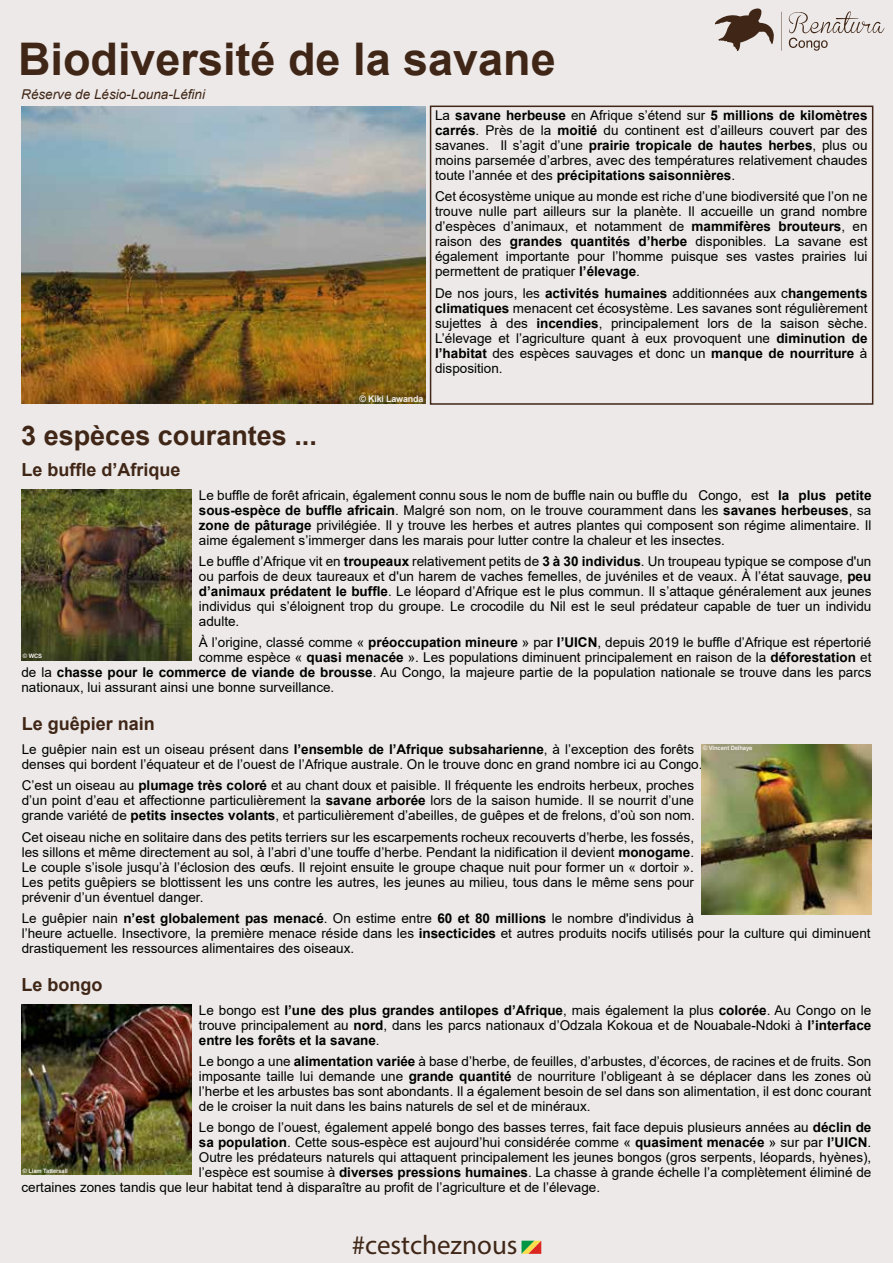
<style>
.page{position:relative;width:893px;height:1263px;background:#ece9e8}
.page>*{position:absolute;margin:0;border:0;box-sizing:border-box;transform-origin:0 0}
.t1{font:700 45px "Arial";color:#402616}
.t2{font:700 27px "Arial";color:#402616}
.t3{font:27px "Myriad Pro";color:#402616}
.t4{font:700 18px "Arial";color:#402616}
.t5{font:13.5px/15px "Arial";color:#000;text-align:justify}
.t6{font:italic 13.5px "Arial";color:#402616}
.t7{font:700 9px "Arial";letter-spacing:-.02em;color:#f2eeeb}
.t8{font:700 6px "Arial";letter-spacing:-.02em;color:#f2eeeb}
.s1{font-weight:700}
</style>
<div class="page">
<img style="left:21px;top:1005px;width:170px;height:170px">
<img style="left:21px;top:490px;width:170px;height:170px">
<img style="left:702px;top:745px;width:170px;height:170px">
<svg style="left:715px;top:9px;width:59px;height:42px"></svg>
<svg style="left:781px;top:12px;width:1px;height:39px"></svg>
<svg style="left:788px;top:11px;width:97px;height:40px"></svg>
<div style="left:430px;top:106px;width:443px;height:299px;border:2px solid #402616"></div>
<svg style="left:522px;top:1241px;width:19px;height:13px"></svg>
<img style="left:21px;top:106px;width:404px;height:298px">
<h1 class="t1" style="left:18px;top:27px;width:539px">Biodiversité de la savane</h1>
<p class="t6" style="left:21px;top:85px;width:185px">Réserve de Lésio-Louna-Léfini</p>
<h2 class="t2" style="left:21px;top:416px;width:297px">3 espèces courantes ...</h2>
<h3 class="t4" style="left:21px;top:457px;width:161px">Le buffle d’Afrique</h3>
<p class="t7" style="left:360px;top:392px;width:65px">© Kiki Lawanda</p>
<p class="t5" style="left:435px;top:108px;width:434px">La <span class="s1">savane herbeuse</span> en Afrique s’étend sur <span class="s1">5 millions de kilomètres carrés</span>. Près de la <span class="s1">moitié</span> du continent est d’ailleurs couvert par des savanes. Il s’agit d’une <span class="s1">prairie tropicale de hautes herbes</span>, plus ou moins parsemée d’arbres, avec des températures relativement chaudes toute l’année et des <span class="s1">précipitations saisonnières</span>.</p>
<p class="t5" style="left:435px;top:189px;width:434px">Cet écosystème unique au monde est riche d’une biodiversité que l’on ne trouve nulle part ailleurs sur la planète. Il accueille un grand nombre d’espèces d’animaux, et notamment de <span class="s1">mammifères brouteurs</span>, en raison des <span class="s1">grandes quantités d’herbe</span> disponibles. La savane est également importante pour l’homme puisque ses vastes prairies lui permettent de pratiquer <span class="s1">l’élevage</span>.</p>
<p class="t5" style="left:435px;top:285px;width:434px">De nos jours, les <span class="s1">activités humaines</span> additionnées aux c<span class="s1">hangements climatiques</span> menacent cet écosystème. Les savanes sont régulièrement sujettes à des <span class="s1">incendies</span>, principalement lors de la saison sèche.<br>L’élevage et l’agriculture quant à eux provoquent une <span class="s1">diminution de l’habitat</span> des espèces sauvages et donc un <span class="s1">manque de nourriture</span> à disposition.</p>
<p class="t5" style="left:199px;top:488px;width:674px">Le buffle de forêt africain, également connu sous le nom de buffle nain ou buffle du Congo, est <span class="s1">la plus petite sous-espèce de buffle africain</span>. Malgré son nom, on le trouve couramment dans les <span class="s1">savanes herbeuses</span>, sa <span class="s1">zone de pâturage</span> privilégiée. Il y trouve les herbes et autres plantes qui composent son régime alimentaire. Il aime également s’immerger dans les marais pour lutter contre la chaleur et les insectes.</p>
<p class="t5" style="left:199px;top:554px;width:674px">Le buffle d’Afrique vit en <span class="s1">troupeaux</span> relativement petits de <span class="s1">3 à 30 individus</span>. Un troupeau typique se compose d'un ou parfois de deux taureaux et d'un harem de vaches femelles, de juvéniles et de veaux. À l’état sauvage, <span class="s1">peu d’animaux prédatent le buffle</span>. Le léopard d’Afrique est le plus commun. Il s’attaque généralement aux jeunes individus qui s’éloignent trop du groupe. Le crocodile du Nil est le seul prédateur capable de tuer un individu adulte.</p>
<p class="t5" style="left:199px;top:635px;width:674px">À l’origine, classé comme « <span class="s1">préoccupation mineure</span> » par <span class="s1">l’UICN</span>, depuis 2019 le buffle d’Afrique est répertorié</p>
<p class="t5" style="left:199px;top:650px;width:674px">comme espèce « <span class="s1">quasi menacée</span> ». Les populations diminuent principalement en raison de la <span class="s1">déforestation</span> et</p>
<p class="t5" style="left:21px;top:665px;width:851px">de la <span class="s1">chasse pour le commerce de viande de brousse</span>. Au Congo, la majeure partie de la population nationale se trouve dans les parcs</p>
<p class="t5" style="left:21px;top:680px;width:314px">nationaux, lui assurant ainsi une bonne surveillance.</p>
<h3 class="t4" style="left:22px;top:711px;width:135px">Le guêpier nain</h3>
<p class="t5" style="left:22px;top:742px;width:682px">Le guêpier nain est un oiseau présent dans <span class="s1">l’ensemble de l’Afrique subsaharienne</span>, à l’exception des forêts denses qui bordent l’équateur et de l’ouest de l’Afrique australe. On le trouve donc en grand nombre ici au Congo.</p>
<p class="t5" style="left:22px;top:778px;width:675px">C’est un oiseau au <span class="s1">plumage très coloré</span> et au chant doux et paisible. Il fréquente les endroits herbeux, proches d’un point d’eau et affectionne particulièrement la <span class="s1">savane arborée</span> lors de la saison humide. Il se nourrit d’une grande variété de <span class="s1">petits insectes volants</span>, et particulièrement d’abeilles, de guêpes et de frelons, d’où son nom.</p>
<p class="t5" style="left:22px;top:829px;width:674px">Cet oiseau niche en solitaire dans des petits terriers sur les escarpements rocheux recouverts d’herbe, les fossés, les sillons et même directement au sol, à l’abri d’une touffe d’herbe. Pendant la nidification il devient <span class="s1">monogame</span>.<br>Le couple s’isole jusqu’à l’éclosion des œufs. Il rejoint ensuite le groupe chaque nuit pour former un « dortoir ».<br>Les petits guêpiers se blottissent les uns contre les autres, les jeunes au milieu, tous dans le même sens pour prévenir d’un éventuel danger.</p>
<p class="t5" style="left:22px;top:910px;width:850px;text-align:left">Le guêpier nain <span class="s1">n’est globalement pas menacé</span>. On estime entre <span class="s1">60 et 80 millions</span> le nombre d'individus à<br>l’heure actuelle. Insectivore, la première menace réside dans les <span class="s1">insecticides</span> et autres produits nocifs utilisés pour la culture qui diminuent drastiquement les ressources alimentaires des oiseaux.</p>
<h3 class="t4" style="left:22px;top:971px;width:83px">Le bongo</h3>
<p class="t5" style="left:199px;top:1002px;width:674px">Le bongo est <span class="s1">l’une des plus grandes antilopes d’Afrique</span>, mais également la plus <span class="s1">colorée</span>. Au Congo on le trouve principalement au <span class="s1">nord</span>, dans les parcs nationaux d’Odzala Kokoua et de Nouabale-Ndoki à <span class="s1">l’interface entre les forêts et la savane</span>.</p>
<p class="t5" style="left:199px;top:1053px;width:674px">Le bongo a une <span class="s1">alimentation variée</span> à base d’herbe, de feuilles, d’arbustes, d’écorces, de racines et de fruits. Son imposante taille lui demande une <span class="s1">grande quantité</span> de nourriture l’obligeant à se déplacer dans les zones où l’herbe et les arbustes bas sont abondants. Il a également besoin de sel dans son alimentation, il est donc courant de le croiser la nuit dans les bains naturels de sel et de minéraux.</p>
<p class="t5" style="left:199px;top:1119px;width:674px">Le bongo de l’ouest, également appelé bongo des basses terres, fait face depuis plusieurs années au <span class="s1">déclin de</span></p>
<p class="t5" style="left:199px;top:1134px;width:674px"><span class="s1">sa population</span>. Cette sous-espèce est aujourd’hui considérée comme « <span class="s1">quasiment menacée</span> » sur par <span class="s1">l’UICN</span>.</p>
<p class="t5" style="left:199px;top:1149px;width:674px">Outre les prédateurs naturels qui attaquent principalement les jeunes bongos (gros serpents, léopards, hyènes),</p>
<p class="t5" style="left:199px;top:1164px;width:674px">l’espèce est soumise à <span class="s1">diverses pressions humaines</span>. La chasse à grande échelle l’a complètement éliminé de</p>
<p class="t5" style="left:22px;top:1179px;width:580px">certaines zones tandis que leur habitat tend à disparaître au profit de l’agriculture et de l’élevage.</p>
<p class="t8" style="left:23px;top:652px;width:21px">© WCS</p>
<p class="t8" style="left:703px;top:744px;width:51px">© Vincent Delhaye</p>
<p class="t8" style="left:23px;top:1166px;width:47px">© Liam Tattersall</p>
<h2 class="t3" style="left:352px;top:1228px;width:167px">#cestcheznous</h2>
</div>
